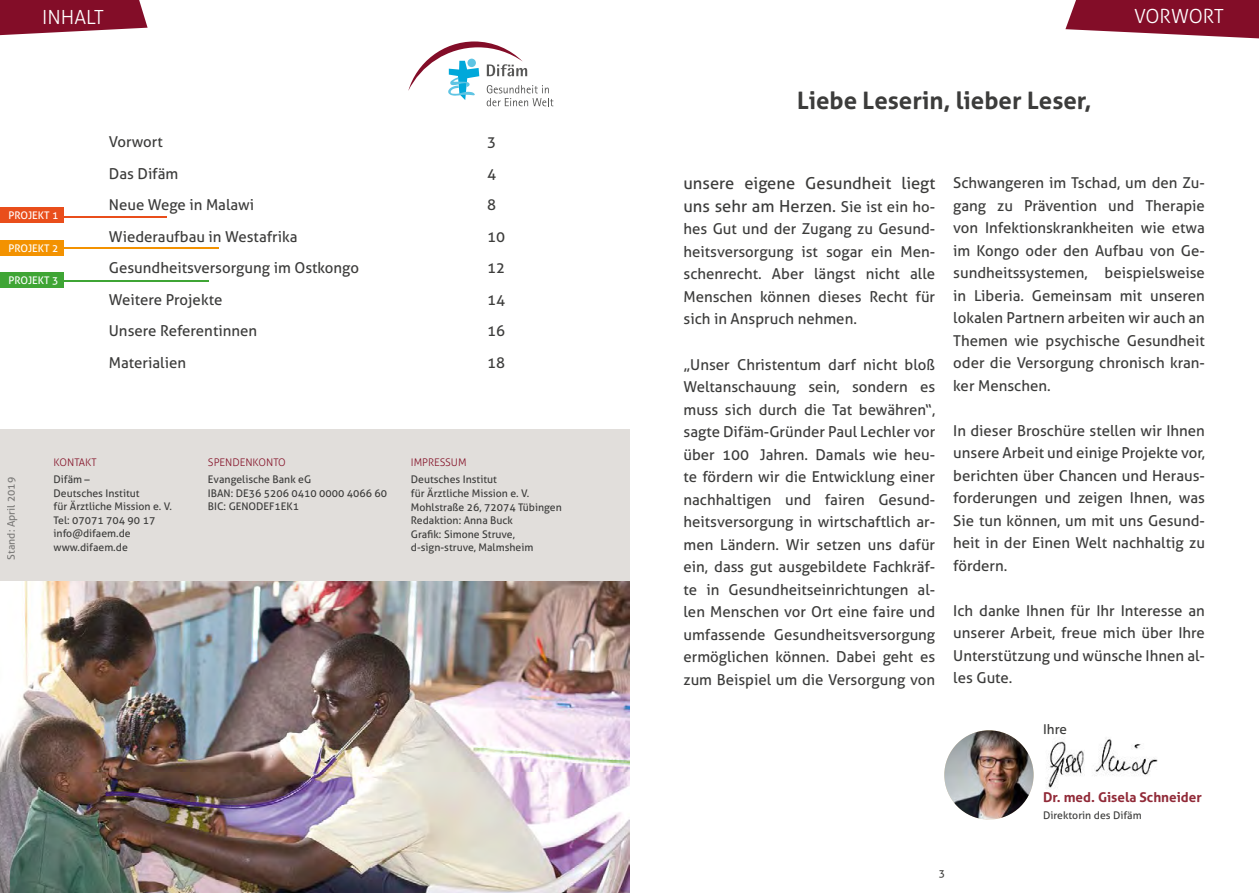
<style>
.page{position:relative;width:1259px;height:893px;background:#fff}
.page>*{position:absolute;margin:0;border:0;box-sizing:border-box;transform-origin:0 0}
.t1{font:700 24px "Aller";color:#3c3c3b}
.t2{font:300 19.5px "Aller";color:#fff}
.t3{font:16.5px/22.5px "Aller";color:#3c3c3b}
.t4{font:15px/22.5px "Aller";color:#3c3c3b;text-align:justify}
.t5{font:700 13.5px "Aller";color:#912a38}
.t6{font:13.5px "Aller";color:#3c3c3b}
.t7{font:10.5px/13.5px "Aller";color:#3c3c3b}
.t8{font:300 10.5px "Aller";color:#86152b}
.t9{font:10.5px "Aller";color:#fff}
.s1{font-size:15px}
</style>
<div class="page">
<div style="left:0;top:429px;width:629px;height:154px;background:#e1dedb"></div>
<img style="left:0;top:582px;width:629px;height:311px">
<img style="left:944px;top:730px;width:89px;height:89px;border-radius:45px">
<svg style="left:1065px;top:0;width:194px;height:38px;background:#932d44"></svg>
<svg style="left:0;top:0;width:148px;height:35px;background:#922b43"></svg>
<hr style="left:0;top:281px;width:208px;height:1px;background:#3fa535">
<hr style="left:0;top:216px;width:167px;height:1px;background:#e94e1b">
<hr style="left:0;top:248px;width:219px;height:1px;background:#f39200">
<div style="left:0;top:208px;width:64px;height:15px;background:#e94e1b"></div>
<div style="left:0;top:240px;width:64px;height:16px;background:#f39200"></div>
<div style="left:0;top:272px;width:64px;height:16px;background:#3fa535"></div>
<svg style="left:408px;top:41px;width:145px;height:65px"></svg>
<img style="left:1048px;top:738px;width:110px;height:51px">
<h2 class="t2" style="left:42px;top:6px;width:63px">INHALT</h2>
<h2 class="t2" style="left:1134px;top:4px;width:91px">VORWORT</h2>
<p class="t9" style="left:9px;top:209px;width:51px">PROJEKT 1</p>
<p class="t9" style="left:9px;top:242px;width:51px">PROJEKT 2</p>
<p class="t9" style="left:9px;top:274px;width:51px">PROJEKT 3</p>
<p class="t4" style="left:109px;top:131px;width:55px">Vorwort</p>
<p class="t4" style="left:487px;top:131px;width:10px">3</p>
<p class="t4" style="left:109px;top:162px;width:71px">Das Difäm</p>
<p class="t4" style="left:487px;top:162px;width:10px">4</p>
<p class="t4" style="left:109px;top:194px;width:147px">Neue Wege in Malawi</p>
<p class="t4" style="left:487px;top:194px;width:10px">8</p>
<p class="t4" style="left:109px;top:225px;width:190px">Wiederaufbau in Westafrika</p>
<p class="t4" style="left:487px;top:225px;width:19px">10</p>
<p class="t4" style="left:109px;top:257px;width:252px">Gesundheitsversorgung im Ostkongo</p>
<p class="t4" style="left:487px;top:257px;width:19px">12</p>
<p class="t4" style="left:109px;top:288px;width:115px">Weitere Projekte</p>
<p class="t4" style="left:487px;top:288px;width:19px">14</p>
<p class="t4" style="left:109px;top:320px;width:150px">Unsere Referentinnen</p>
<p class="t4" style="left:487px;top:320px;width:19px">16</p>
<p class="t4" style="left:109px;top:351px;width:79px">Materialien</p>
<p class="t4" style="left:487px;top:351px;width:19px">18</p>
<p class="t7" style="left:4px;top:560px;width:84px;rotate:-90deg">Stand: April 2019</p>
<p class="t8" style="left:54px;top:456px;width:45px">KONTAKT</p>
<p class="t7" style="left:54px;top:473px;width:120px">Difäm –<br>Deutsches Institut<br>für Ärztliche Mission e. V.<br>Tel: 07071 704 90 17 info@difaem.de www.difaem.de</p>
<p class="t8" style="left:208px;top:456px;width:79px">SPENDENKONTO</p>
<p class="t7" style="left:208px;top:473px;width:181px">Evangelische Bank eG<br>IBAN: DE36 5206 0410 0000 4066 60<br>BIC: GENODEF1EK1</p>
<p class="t8" style="left:411px;top:456px;width:57px">IMPRESSUM</p>
<p class="t7" style="left:411px;top:473px;width:152px">Deutsches Institut<br>für Ärztliche Mission e. V.<br>Mohlstraße 26, 72074 Tübingen<br>Redaktion: Anna Buck<br>Grafik: Simone Struve, d-sign-struve, Malmsheim</p>
<h1 class="t1" style="left:797px;top:86px;width:296px">Liebe Leserin, lieber Leser,</h1>
<p class="t3" style="left:683px;top:172px;width:253px">unsere eigene Gesundheit liegt uns sehr am Herzen. <span class="s1">Sie ist ein ho-</span></p>
<p class="t4" style="left:683px;top:218px;width:253px">hes Gut und der Zugang zu Gesund&shy;heitsversorgung ist sogar ein Men&shy;schenrecht. Aber längst nicht alle Menschen können dieses Recht für sich in Anspruch nehmen.</p>
<p class="t4" style="left:683px;top:353px;width:253px">„Unser Christentum darf nicht bloß Weltanschauung sein, sondern es muss sich durch die Tat bewähren“, sagte Difäm-Gründer Paul Lechler vor über 100 Jahren. Damals wie heu&shy;te fördern wir die Entwicklung einer nachhaltigen und fairen Gesund&shy;heitsversorgung in wirtschaftlich ar&shy;men Ländern. Wir setzen uns dafür ein, dass gut ausgebildete Fachkräf&shy;te in Gesundheitseinrichtungen al&shy;len Menschen vor Ort eine faire und umfassende Gesundheitsversorgung ermöglichen können. Dabei geht es zum Beispiel um die Versorgung von</p>
<p class="t4" style="left:953px;top:172px;width:253px">Schwangeren im Tschad, um den Zu&shy;gang zu Prävention und Therapie von Infektionskrankheiten wie etwa im Kongo oder den Aufbau von Ge&shy;sundheitssystemen, beispielsweise in Liberia. Gemeinsam mit unseren lokalen Partnern arbeiten wir auch an Themen wie psychische Gesundheit oder die Versorgung chronisch kran&shy;ker Menschen.</p>
<p class="t4" style="left:953px;top:419px;width:253px">In dieser Broschüre stellen wir Ihnen unsere Arbeit und einige Projekte vor, berichten über Chancen und Heraus&shy;forderungen und zeigen Ihnen, was Sie tun können, um mit uns Gesund&shy;heit in der Einen Welt nachhaltig zu fördern.</p>
<p class="t4" style="left:953px;top:599px;width:253px">Ich danke Ihnen für Ihr Interesse an unserer Arbeit, freue mich über Ihre Unterstützung und wünsche Ihnen al&shy;les Gute.</p>
<p class="t6" style="left:1043px;top:721px;width:25px">Ihre</p>
<p class="t7" style="left:939px;top:866px;width:8px">3</p>
<p class="t5" style="left:1043px;top:788px;width:160px">Dr. med. Gisela Schneider</p>
<p class="t7" style="left:1043px;top:809px;width:100px">Direktorin des Difäm</p>
</div>
